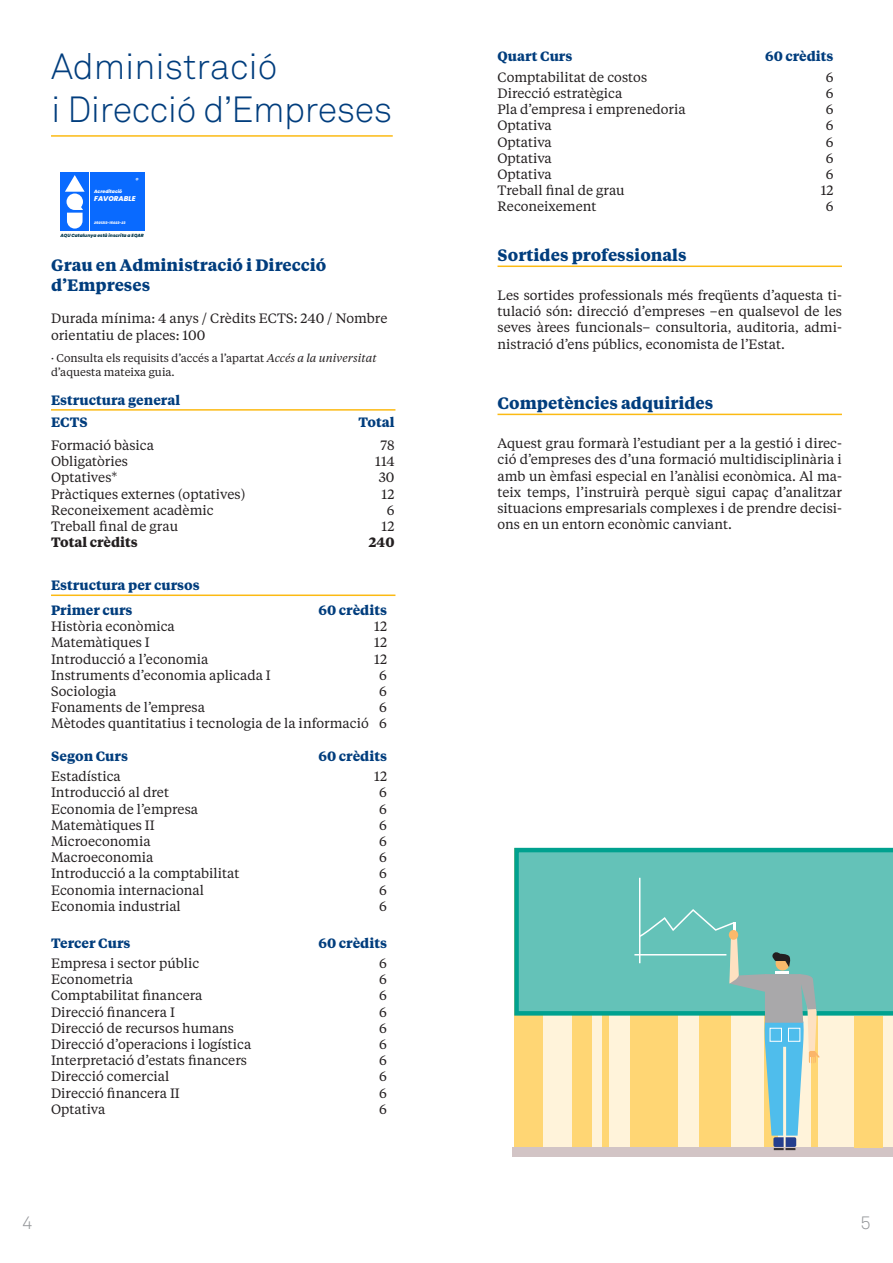
<style>
.page{position:relative;width:893px;height:1263px;background:#fff}
.page>*{position:absolute;margin:0;border:0;box-sizing:border-box;transform-origin:0 0}
.TITULACIO{font:300 36px "Akkurat Pro";letter-spacing:-.01em;color:#013d7d}
.t1{font:300 18px "Akkurat Pro";color:#939598}
.INTERTITOLS_GROCS{font:700 16.5px "Tiempos Text";color:#013d7d}
.INTERTITOLS_BLAUS{font:700 16.5px/19.8px "Tiempos Text";color:#013d7d}
.BODY{font:13.5px/16.2px "Tiempos Text";color:#231f20;text-align:justify}
.BODY-2{font:700 13.5px "Tiempos Text";color:#013d7d}
.INTERTITOLS_GROCS-2{font:700 13.5px "Tiempos Text";color:#013d7d}
.BODY-3{font:700 13.5px "Tiempos Text";color:#231f20}
.Normal__Web{font:11.25px/14.4px "Tiempos Text";color:#231f20}
.t2{font:italic 800 6.9px "Poppins";color:#fff}
.t3{font:italic 800 5.7px "Poppins";color:#fff}
.t4{font:italic 800 4.65px "Poppins";color:#fff}
.t5{font:italic 800 4.5px "Poppins";color:#00364a}
.t6{font:italic 800 3.45px "Poppins";color:#fff}
.s1{font-style:italic}
</style>
<div class="page">
<hr style="left:497px;top:266px;width:345px;height:1px;background:#fcba13">
<hr style="left:497px;top:414px;width:345px;height:1px;background:#fcba13">
<hr style="left:51px;top:135px;width:342px;height:2px;background:#fcba13">
<hr style="left:51px;top:409px;width:344px;height:2px;background:#fcba13">
<hr style="left:51px;top:594px;width:344px;height:2px;background:#fcba13">
<div style="left:60px;top:173px;width:29px;height:58px;background:#096aff"></div>
<svg style="left:65px;top:175px;width:20px;height:54px"></svg>
<div style="left:90px;top:173px;width:55px;height:58px;background:#096aff"></div>
<div style="left:514px;top:848px;width:379px;height:299px;background:#fff3da"></div>
<div style="left:514px;top:848px;width:29px;height:299px;background:#ffd674"></div>
<div style="left:572px;top:848px;width:20px;height:299px;background:#ffd674"></div>
<div style="left:602px;top:848px;width:6px;height:299px;background:#ffd674"></div>
<div style="left:630px;top:848px;width:47px;height:299px;background:#ffd674"></div>
<div style="left:513px;top:1147px;width:380px;height:10px;background:#d2c4c5"></div>
<svg style="left:514px;top:848px;width:379px;height:167px;background:#5dbfb4"></svg>
<div style="left:854px;top:1016px;width:28px;height:131px;background:#ffd674"></div>
<hr style="left:639px;top:878px;width:1px;height:85px;background:#fff">
<hr style="left:634px;top:954px;width:92px;height:1px;background:#fff">
<svg style="left:638px;top:908px;width:182px;height:242px"></svg>
<p class="TITULACIO" style="left:51px;top:45px;width:228px">Administració</p>
<p class="TITULACIO" style="left:51px;top:88px;width:343px">i Direcció d’Empreses</p>
<p class="t3" style="left:136px;top:177px;width:4px">®</p>
<p class="t4" style="left:94px;top:189px;width:29px">Acreditació</p>
<p class="t2" style="left:94px;top:195px;width:43px">FAVORABLE</p>
<p class="t6" style="left:94px;top:221px;width:33px">2501313-15023-23</p>
<p class="INTERTITOLS_BLAUS" style="left:51px;top:254px;width:277px">Grau en Administració i Direcció d’Empreses</p>
<p class="BODY" style="left:51px;top:310px;width:338px">Durada mínima: 4 anys / Crèdits ECTS: 240 / Nombre orientatiu de places: 100</p>
<p class="Normal__Web" style="left:51px;top:350px;width:327px">· Consulta els requisits d’accés a l’apartat <span class="s1">Accés a la universitat </span>d’aquesta mateixa guia.</p>
<p class="INTERTITOLS_GROCS-2" style="left:51px;top:390px;width:131px">Estructura general</p>
<p class="BODY-2" style="left:51px;top:413px;width:38px">ECTS</p>
<p class="BODY-2" style="left:358px;top:413px;width:38px">Total</p>
<p class="BODY" style="left:51px;top:437px;width:104px">Formació bàsica</p>
<p class="BODY" style="left:380px;top:437px;width:16px">78</p>
<p class="BODY" style="left:51px;top:453px;width:79px">Obligatòries</p>
<p class="BODY" style="left:375px;top:453px;width:21px">114</p>
<p class="BODY" style="left:51px;top:469px;width:68px">Optatives*</p>
<p class="BODY" style="left:379px;top:469px;width:17px">30</p>
<p class="BODY" style="left:51px;top:485px;width:196px">Pràctiques externes (optatives)</p>
<p class="BODY" style="left:382px;top:485px;width:14px">12</p>
<p class="BODY" style="left:51px;top:501px;width:164px">Reconeixement acadèmic</p>
<p class="BODY" style="left:387px;top:501px;width:9px">6</p>
<p class="BODY" style="left:51px;top:518px;width:129px">Treball final de grau</p>
<p class="BODY" style="left:382px;top:518px;width:14px">12</p>
<p class="BODY-3" style="left:51px;top:533px;width:88px">Total crèdits</p>
<p class="BODY-3" style="left:369px;top:533px;width:27px">240</p>
<p class="INTERTITOLS_GROCS-2" style="left:51px;top:576px;width:150px">Estructura per cursos</p>
<p class="BODY-2" style="left:51px;top:601px;width:83px">Primer curs</p>
<p class="BODY-2" style="left:319px;top:601px;width:70px">60 crèdits</p>
<p class="BODY" style="left:51px;top:618px;width:125px">Història econòmica</p>
<p class="BODY" style="left:374px;top:618px;width:14px">12</p>
<p class="BODY" style="left:51px;top:634px;width:100px">Matemàtiques I</p>
<p class="BODY" style="left:374px;top:634px;width:14px">12</p>
<p class="BODY" style="left:51px;top:650px;width:159px">Introducció a l’economia</p>
<p class="BODY" style="left:374px;top:650px;width:14px">12</p>
<p class="BODY" style="left:51px;top:666px;width:221px">Instruments d’economia aplicada I</p>
<p class="BODY" style="left:379px;top:666px;width:9px">6</p>
<p class="BODY" style="left:51px;top:682px;width:67px">Sociologia</p>
<p class="BODY" style="left:379px;top:682px;width:9px">6</p>
<p class="BODY" style="left:51px;top:699px;width:155px">Fonaments de l’empresa</p>
<p class="BODY" style="left:379px;top:699px;width:9px">6</p>
<p class="BODY" style="left:51px;top:715px;width:338px">Mètodes quantitatius i tecnologia de la informació 6</p>
<p class="BODY-2" style="left:51px;top:746px;width:79px">Segon Curs</p>
<p class="BODY-2" style="left:319px;top:746px;width:70px">60 crèdits</p>
<p class="BODY" style="left:51px;top:768px;width:71px">Estadística</p>
<p class="BODY" style="left:374px;top:768px;width:14px">12</p>
<p class="BODY" style="left:51px;top:784px;width:119px">Introducció al dret</p>
<p class="BODY" style="left:379px;top:784px;width:9px">6</p>
<p class="BODY" style="left:51px;top:800px;width:149px">Economia de l’empresa</p>
<p class="BODY" style="left:379px;top:800px;width:9px">6</p>
<p class="BODY" style="left:51px;top:816px;width:105px">Matemàtiques II</p>
<p class="BODY" style="left:379px;top:816px;width:9px">6</p>
<p class="BODY" style="left:51px;top:832px;width:101px">Microeconomia</p>
<p class="BODY" style="left:379px;top:832px;width:9px">6</p>
<p class="BODY" style="left:51px;top:849px;width:104px">Macroeconomia</p>
<p class="BODY" style="left:379px;top:849px;width:9px">6</p>
<p class="BODY" style="left:51px;top:865px;width:190px">Introducció a la comptabilitat</p>
<p class="BODY" style="left:379px;top:865px;width:9px">6</p>
<p class="BODY" style="left:51px;top:881px;width:154px">Economia internacional</p>
<p class="BODY" style="left:379px;top:881px;width:9px">6</p>
<p class="BODY" style="left:51px;top:897px;width:131px">Economia industrial</p>
<p class="BODY" style="left:379px;top:897px;width:9px">6</p>
<p class="BODY-2" style="left:51px;top:933px;width:81px">Tercer Curs</p>
<p class="BODY-2" style="left:319px;top:933px;width:70px">60 crèdits</p>
<p class="BODY" style="left:51px;top:954px;width:150px">Empresa i sector públic</p>
<p class="BODY" style="left:379px;top:954px;width:9px">6</p>
<p class="BODY" style="left:51px;top:971px;width:84px">Econometria</p>
<p class="BODY" style="left:379px;top:971px;width:9px">6</p>
<p class="BODY" style="left:51px;top:987px;width:153px">Comptabilitat financera</p>
<p class="BODY" style="left:379px;top:987px;width:9px">6</p>
<p class="BODY" style="left:51px;top:1003px;width:125px">Direcció financera I</p>
<p class="BODY" style="left:379px;top:1003px;width:9px">6</p>
<p class="BODY" style="left:51px;top:1019px;width:184px">Direcció de recursos humans</p>
<p class="BODY" style="left:379px;top:1019px;width:9px">6</p>
<p class="BODY" style="left:51px;top:1035px;width:202px">Direcció d’operacions i logística</p>
<p class="BODY" style="left:379px;top:1035px;width:9px">6</p>
<p class="BODY" style="left:51px;top:1052px;width:198px">Interpretació d’estats financers</p>
<p class="BODY" style="left:379px;top:1052px;width:9px">6</p>
<p class="BODY" style="left:51px;top:1068px;width:120px">Direcció comercial</p>
<p class="BODY" style="left:379px;top:1068px;width:9px">6</p>
<p class="BODY" style="left:51px;top:1084px;width:130px">Direcció financera II</p>
<p class="BODY" style="left:379px;top:1084px;width:9px">6</p>
<p class="BODY" style="left:51px;top:1100px;width:56px">Optativa</p>
<p class="BODY" style="left:379px;top:1100px;width:9px">6</p>
<p class="t5" style="left:60px;top:232px;width:85px">AQU Catalunya està inscrita a EQAR</p>
<p class="BODY-2" style="left:497px;top:47px;width:76px">Quart Curs</p>
<p class="BODY-2" style="left:765px;top:47px;width:70px">60 crèdits</p>
<p class="BODY" style="left:497px;top:68px;width:151px">Comptabilitat de costos</p>
<p class="BODY" style="left:826px;top:68px;width:9px">6</p>
<p class="BODY" style="left:497px;top:84px;width:126px">Direcció estratègica</p>
<p class="BODY" style="left:826px;top:84px;width:9px">6</p>
<p class="BODY" style="left:497px;top:101px;width:190px">Pla d’empresa i emprenedoria</p>
<p class="BODY" style="left:826px;top:101px;width:9px">6</p>
<p class="BODY" style="left:497px;top:117px;width:56px">Optativa</p>
<p class="BODY" style="left:826px;top:117px;width:9px">6</p>
<p class="BODY" style="left:497px;top:133px;width:56px">Optativa</p>
<p class="BODY" style="left:826px;top:133px;width:9px">6</p>
<p class="BODY" style="left:497px;top:149px;width:56px">Optativa</p>
<p class="BODY" style="left:826px;top:149px;width:9px">6</p>
<p class="BODY" style="left:497px;top:165px;width:56px">Optativa</p>
<p class="BODY" style="left:826px;top:165px;width:9px">6</p>
<p class="BODY" style="left:497px;top:182px;width:129px">Treball final de grau</p>
<p class="BODY" style="left:821px;top:182px;width:14px">12</p>
<p class="BODY" style="left:497px;top:198px;width:100px">Reconeixement</p>
<p class="BODY" style="left:826px;top:198px;width:9px">6</p>
<p class="INTERTITOLS_GROCS" style="left:497px;top:244px;width:191px">Sortides professionals</p>
<p class="BODY" style="left:497px;top:287px;width:346px">Les sortides professionals més freqüents d’aquesta ti&shy;tulació són: direcció d’empreses –en qualsevol de les seves àrees funcionals– consultoria, auditoria, admi&shy;nistració d’ens públics, economista de l’Estat.</p>
<p class="INTERTITOLS_GROCS" style="left:497px;top:392px;width:217px">Competències adquirides</p>
<p class="BODY" style="left:497px;top:435px;width:346px">Aquest grau formarà l’estudiant per a la gestió i direc&shy;ció d’empreses des d’una formació multidisciplinària i amb un èmfasi especial en l’anàlisi econòmica. Al ma&shy;teix temps, l’instruirà perquè sigui capaç d’analitzar situacions empresarials complexes i de prendre decisi&shy;ons en un entorn econòmic canviant.</p>
<h2 class="t1" style="left:22px;top:1212px;width:12px">4</h2>
<h2 class="t1" style="left:861px;top:1212px;width:12px">5</h2>
</div>
